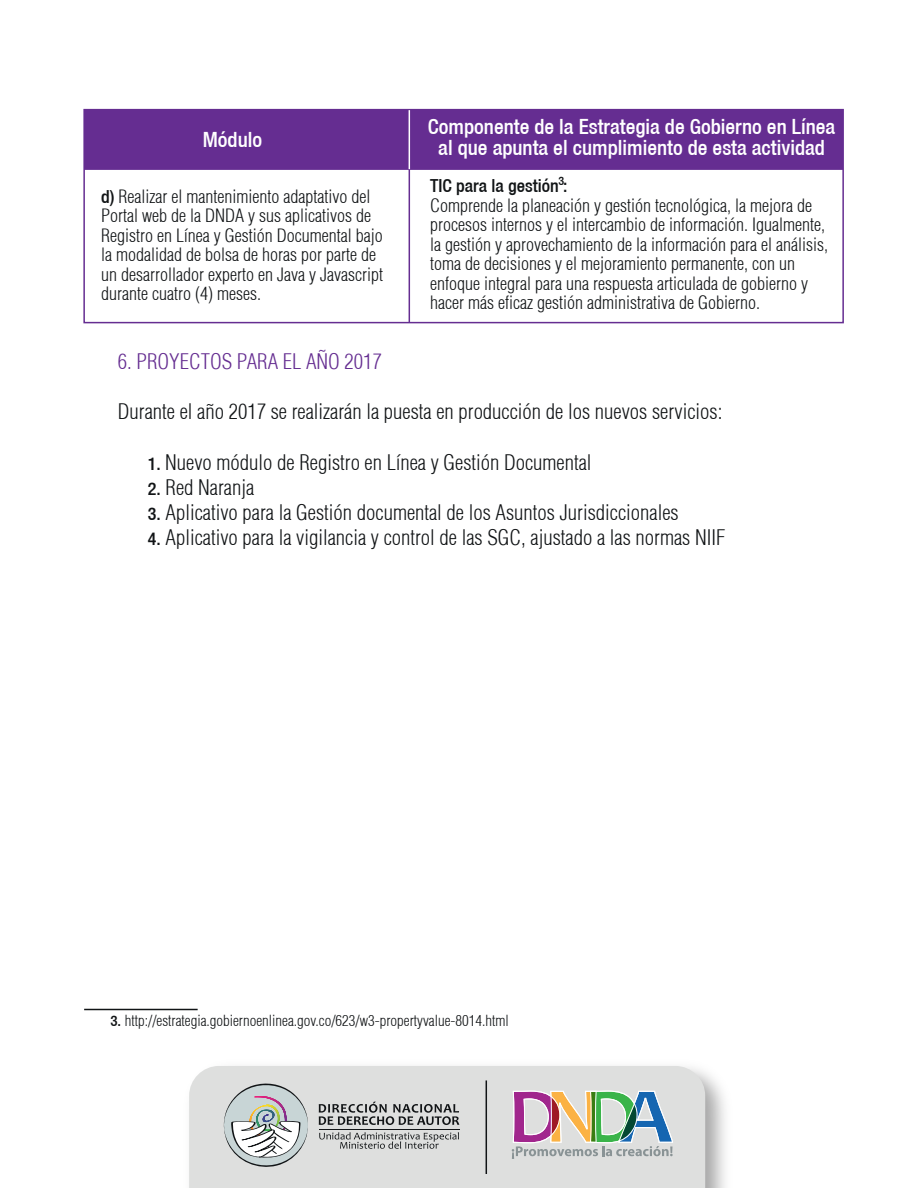
<style>
.page{position:relative;width:918px;height:1188px;background:#fff}
.page>*{position:absolute;margin:0;border:0;box-sizing:border-box;transform-origin:0 0}
.t1{font:300 condensed 21px "Helvetica";color:#111416}
.t2{font:500 condensed 21px/21px "Helvetica 67";color:#fff;text-align:center}
.t3{font:300 condensed 21px "Helvetica";color:#652d91}
.t4{font:300 condensed 18px/19.5px "Helvetica";color:#111416}
.t5{font:500 condensed 18px "Helvetica 67";color:#111416}
.t6{font:300 condensed 15px "Helvetica";color:#111416}
.t7{font:500 condensed 12px "Helvetica 67";color:#111416}
.s1{font-family:"Helvetica 67";font-weight:500}
.s2{font-family:"Helvetica 67";font-weight:500;font-size:18px}
</style>
<div class="page">
<div style="left:84px;top:110px;width:759px;height:59px;background:#652d91"></div>
<img style="left:705px;top:1073px;width:20px;height:115px">
<div style="left:189px;top:1066px;width:516px;height:122px;background:#dedfde"></div>
<svg style="left:319px;top:1102px;width:140px;height:23px;background:#9ea0a0"></svg>
<svg style="left:319px;top:1132px;width:140px;height:17px;background:#b7b8b8"></svg>
<hr style="left:319px;top:1129px;width:140px;height:1px;background:#111416">
<svg style="left:222px;top:1082px;width:86px;height:88px"></svg>
<svg style="left:512px;top:1091px;width:161px;height:68px;background:#b7b7b5"></svg>
<hr style="left:486px;top:1080px;width:1px;height:94px;background:#111416">
<div style="left:83px;top:109px;width:761px;height:214px;border:2px solid #652d91"></div>
<hr style="left:84px;top:168px;width:759px;height:2px;background:#652d91">
<hr style="left:409px;top:110px;width:1px;height:212px;background:#652d91">
<hr style="left:409px;top:110px;width:1px;height:59px;background:#fff">
<hr style="left:84px;top:1009px;width:114px;height:1px;background:#111416">
<p class="t2" style="left:203px;top:129px;width:61px">Módulo</p>
<p class="t4" style="left:101px;top:186px;width:283px"><span class="s1">d)</span> Realizar el mantenimiento adaptativo del Portal web de la DNDA y sus aplicativos de Registro en Línea y Gestión Documental bajo la modalidad de bolsa de horas por parte de un desarrollador experto en Java y Javascript durante cuatro (4) meses.</p>
<p class="t2" style="left:428px;top:116px;width:409px">Componente de la Estrategia de Gobierno en Línea al que apunta el cumplimiento de esta actividad</p>
<p class="t7" style="left:558px;top:174px;width:7px">3</p>
<p class="t5" style="left:430px;top:175px;width:139px">TIC para la gestión :</p>
<p class="t4" style="left:430px;top:195px;width:399px">Comprende la planeación y gestión tecnológica, la mejora de procesos internos y el intercambio de información. Igualmente, la gestión y aprovechamiento de la información para el análisis, toma de decisiones y el mejoramiento permanente, con un enfoque integral para una respuesta articulada de gobierno y hacer más eficaz gestión administrativa de Gobierno.</p>
<p class="t3" style="left:118px;top:348px;width:265px">6. PROYECTOS PARA EL AÑO 2017</p>
<p class="t1" style="left:118px;top:399px;width:606px">Durante el año 2017 se realizarán la puesta en producción de los nuevos servicios:</p>
<p class="t1" style="left:148px;top:449px;width:445px"><span class="s2">1.</span> Nuevo módulo de Registro en Línea y Gestión Documental</p>
<p class="t1" style="left:148px;top:474px;width:108px"><span class="s2">2.</span> Red Naranja</p>
<p class="t1" style="left:148px;top:499px;width:532px"><span class="s2">3.</span> Aplicativo para la Gestión documental de los Asuntos Jurisdiccionales</p>
<p class="t1" style="left:148px;top:525px;width:579px"><span class="s2">4.</span> Aplicativo para la vigilancia y control de las SGC, ajustado a las normas NIIF</p>
<p class="t6" style="left:110px;top:1012px;width:400px"><span class="s1">3.</span> http://estrategia.gobiernoenlinea.gov.co/623/w3-propertyvalue-8014.html</p>
</div>
